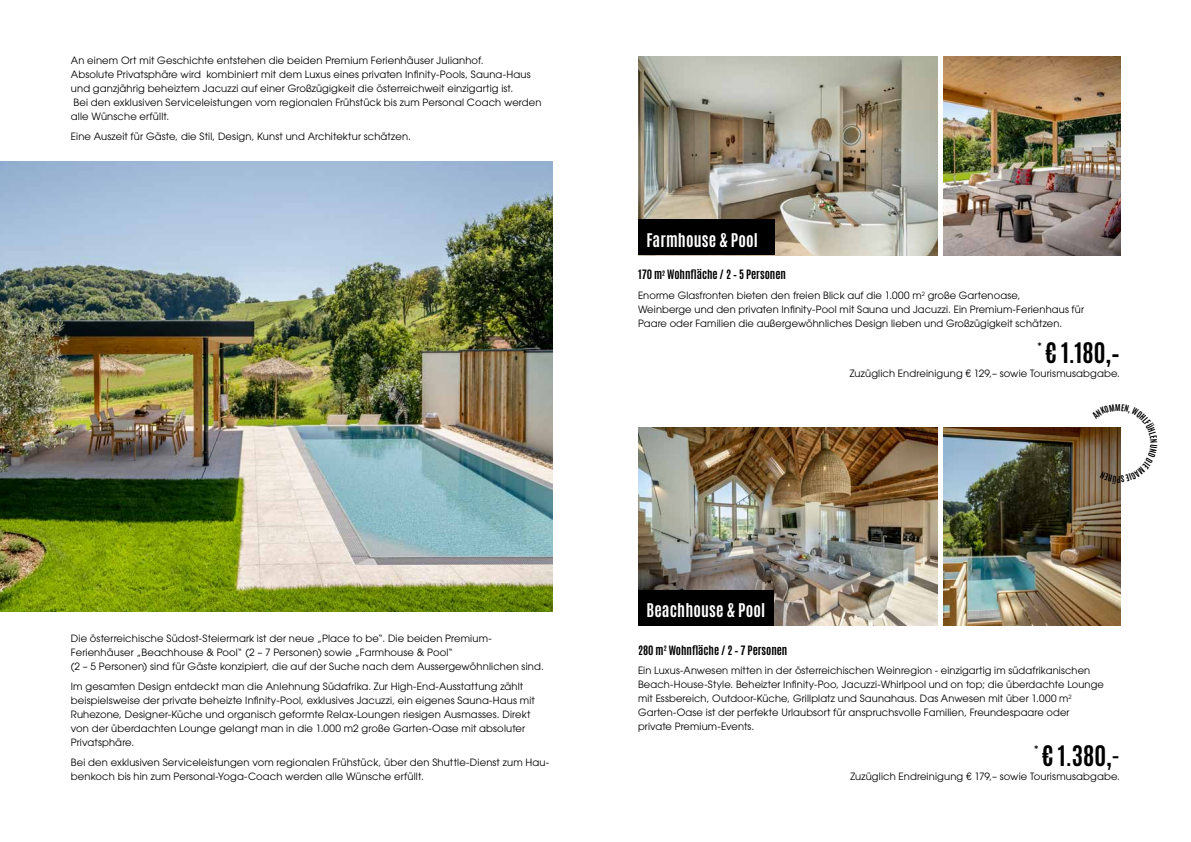
<style>
.page{position:relative;width:1191px;height:842px;background:#fff}
.page>*{position:absolute;margin:0;border:0;box-sizing:border-box;transform-origin:0 0}
.t1{font:24px "Antonio";color:#000}
.t2{font:16px "Antonio";letter-spacing:.01em;color:#fff}
.t3{font:11px "Antonio";color:#000}
.t4{font:10px/14px "ITC Avant Garde Std";letter-spacing:.015em;color:#000}
.t5{font:9.3px "Antonio";color:#000}
</style>
<div class="page">
<img style="left:638px;top:57px;width:299px;height:198px">
<img style="left:638px;top:427px;width:299px;height:198px">
<img style="left:943px;top:427px;width:177px;height:199px">
<img style="left:943px;top:57px;width:177px;height:198px">
<img style="left:0;top:162px;width:553px;height:450px">
<div style="left:638px;top:220px;width:136px;height:35px;background:#000"></div>
<div style="left:638px;top:590px;width:136px;height:36px;background:#000"></div>
<svg style="left:1092px;top:427px;width:29px;height:57px"></svg>
<p class="t4" style="left:71px;top:53px;width:472px">An einem Ort mit Geschichte entstehen die beiden Premium Ferienhäuser Julianhof.<br>Absolute Privatsphäre wird kombiniert mit dem Luxus eines privaten Infinity-Pools, Sauna-Haus und ganzjährig beheiztem Jacuzzi auf einer Großzügigkeit die österreichweit einzigartig ist.<br>Bei den exklusiven Serviceleistungen vom regionalen Frühstück bis zum Personal Coach werden alle Wünsche erfüllt.</p>
<p class="t4" style="left:71px;top:129px;width:341px">Eine Auszeit für Gäste, die Stil, Design, Kunst und Architektur schätzen.</p>
<h2 class="t2" style="left:646px;top:228px;width:113px">Farmhouse &amp; Pool</h2>
<p class="t3" style="left:638px;top:267px;width:149px">170 m<sup>2</sup> Wohnfläche / 2 – 5 Personen</p>
<p class="t4" style="left:638px;top:288px;width:447px">Enorme Glasfronten bieten den freien Blick auf die 1.000 m<sup>2</sup> große Gartenoase,<br>Weinberge und den privaten Infinity-Pool mit Sauna und Jacuzzi. Ein Premium-Ferienhaus für<br>Paare oder Familien die außergewöhnliches Design lieben und Großzügigkeit schätzen.</p>
<p class="t5" style="left:1037px;top:340px;width:6px">*</p>
<h1 class="t1" style="left:1045px;top:335px;width:77px">€ 1.180,–</h1>
<p class="t4" style="left:850px;top:366px;width:272px">Zuzüglich Endreinigung € 129,– sowie Tourismusabgabe.</p>
<p class="t4" style="left:71px;top:631px;width:474px">Die österreichische Südost-Steiermark ist der neue „Place to be“. Die beiden Premium-<br>Ferienhäuser „Beachhouse &amp; Pool“ (2 – 7 Personen) sowie „Farmhouse &amp; Pool“<br>(2 – 5 Personen) sind für Gäste konzipiert, die auf der Suche nach dem Aussergewöhnlichen sind.</p>
<p class="t4" style="left:71px;top:679px;width:465px">Im gesamten Design entdeckt man die Anlehnung Südafrika. Zur High-End-Ausstattung zählt beispielsweise der private beheizte Infinity-Pool, exklusives Jacuzzi, ein eigenes Sauna-Haus mit Ruhezone, Designer-Küche und organisch geformte Relax-Loungen riesigen Ausmasses. Direkt von der überdachten Lounge gelangt man in die 1.000 m2 große Garten-Oase mit absoluter Privatsphäre.</p>
<p class="t4" style="left:71px;top:755px;width:480px">Bei den exklusiven Serviceleistungen vom regionalen Frühstück, über den Shuttle-Dienst zum Hau&shy;benkoch bis hin zum Personal-Yoga-Coach werden alle Wünsche erfüllt.</p>
<h2 class="t2" style="left:646px;top:599px;width:120px">Beachhouse &amp; Pool</h2>
<p class="t3" style="left:638px;top:642px;width:151px">280 m<sup>2</sup> Wohnfläche / 2 – 7 Personen</p>
<p class="t4" style="left:638px;top:663px;width:467px">Ein Luxus-Anwesen mitten in der österreichischen Weinregion - einzigartig im südafrikanischen Beach-House-Style. Beheizter Infinity-Poo, Jacuzzi-Whirlpool und on top; die überdachte Lounge mit Essbereich, Outdoor-Küche, Grillplatz und Saunahaus. Das Anwesen mit über 1.000 m<sup>2<br></sup>Garten-Oase ist der perfekte Urlaubsort für anspruchsvolle Familien, Freundespaare oder private Premium-Events.</p>
<p class="t5" style="left:1034px;top:743px;width:6px">*</p>
<h1 class="t1" style="left:1041px;top:738px;width:80px">€ 1.380,-</h1>
<p class="t4" style="left:850px;top:769px;width:271px">Zuzüglich Endreinigung € 179,– sowie Tourismusabgabe.</p>
</div>
